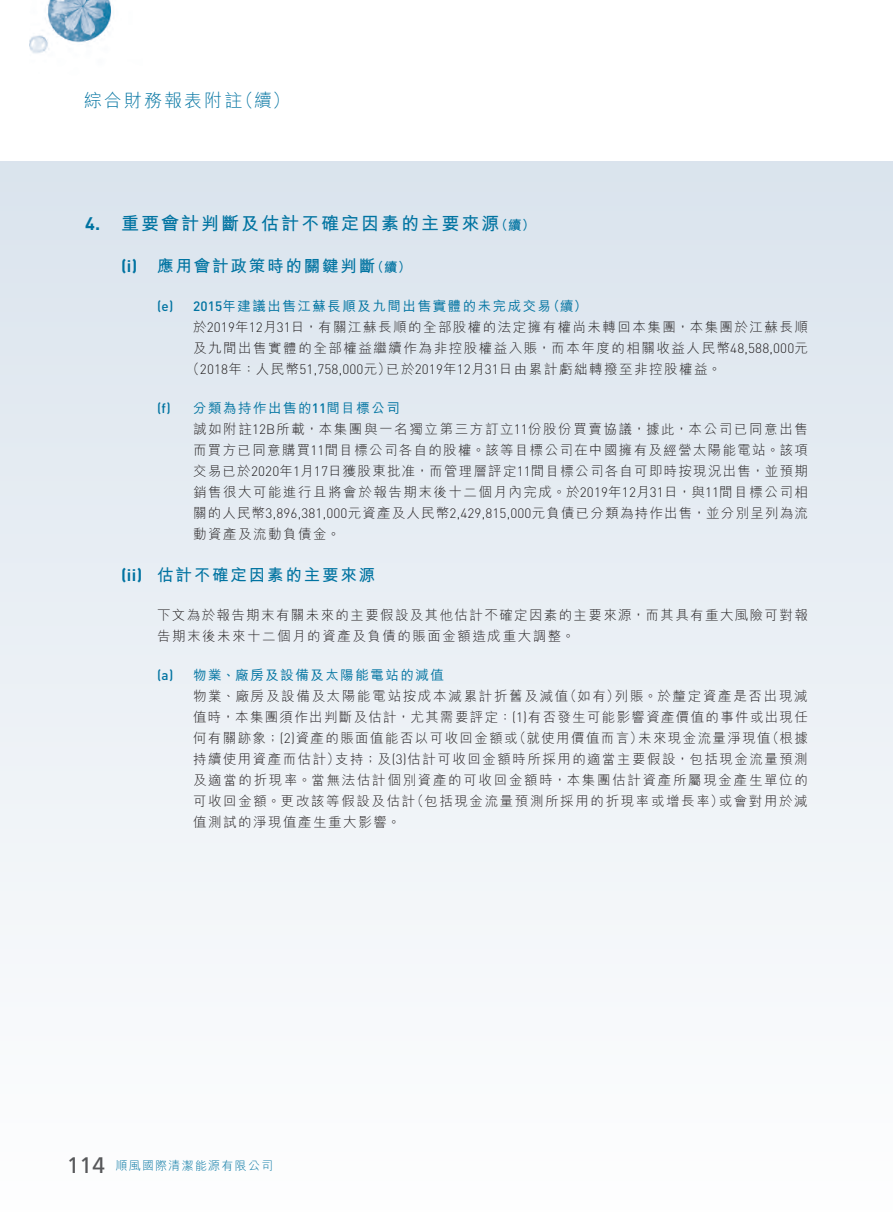
<style>
.page{position:relative;width:893px;height:1212px;background:#fff}
.page>*{position:absolute;margin:0;border:0;box-sizing:border-box;transform-origin:0 0}
._03_H1{font:700 18px "M Hei HK";letter-spacing:.11em;color:#0073a1}
.t1{font:300 18px "M Hei HK";letter-spacing:.115em;color:#0073a1}
._04___H2{font:700 16.5px "M Hei HK";letter-spacing:.11em;color:#0073a1}
._14_______P6{font:300 13.5px/21px "M Hei HK";letter-spacing:.115em;color:#231f20;text-align:justify}
._13_____P4{font:300 13.5px/21px "M Hei HK";letter-spacing:.1em;color:#231f20}
._05_____H3{font:500 13.5px "M Hei HK";letter-spacing:.11em;color:#0073a1}
.t2{font:300 12px "M Hei HK";letter-spacing:.105em;color:#0073a1}
.s1{font-family:"DIN Pro"}
.s2{font-size:13.5px}
.s3{font-family:"Frutiger LT Std";font-weight:400;font-size:22.5px;color:#57585a}
</style>
<div class="page">
<div style="left:0;top:162px;width:893px;height:1050px;background:linear-gradient(to bottom,#dae3ed,#fdfefe)"></div>
<img style="left:29px;top:0;width:114px;height:173px">
<h1 class="t1" style="left:84px;top:91px;width:208px">綜合財務報表附註（續）</h1>
<p class="_03_H1" style="left:85px;top:210px;width:452px"><span class="s1">4.</span> 重要會計判斷及估計不確定因素的主要來源<span class="s2">（續）</span></p>
<p class="_04___H2" style="left:121px;top:254px;width:292px"><span class="s1">(i)</span> 應用會計政策時的關鍵判斷<span class="s2">（續）</span></p>
<p class="_05_____H3" style="left:157px;top:296px;width:432px"><span class="s1">(e) 2015</span>年建議出售江蘇長順及九間出售實體的未完成交易（續）</p>
<p class="_14_______P6" style="left:193px;top:316px;width:616px">於<span class="s1">2019</span>年<span class="s1">12</span>月<span class="s1">31</span>日，有關江蘇長順的全部股權的法定擁有權尚未轉回本集團，本集團於江蘇長順</p>
<p class="_14_______P6" style="left:193px;top:337px;width:616px">及九間出售實體的全部權益繼續作為非控股權益入賬，而本年度的相關收益人民幣<span class="s1">48,588,000</span>元</p>
<p class="_14_______P6" style="left:186px;top:358px;width:537px">（<span class="s1">2018</span>年：人民幣<span class="s1">51,758,000</span>元）已於<span class="s1">2019</span>年<span class="s1">12</span>月<span class="s1">31</span>日由累計虧絀轉撥至非控股權益。</p>
<p class="_05_____H3" style="left:157px;top:398px;width:245px"><span class="s1">(f)</span> 分類為持作出售的<span class="s1">11</span>間目標公司</p>
<p class="_14_______P6" style="left:193px;top:418px;width:616px">誠如附註<span class="s1">12B</span>所載，本集團與一名獨立第三方訂立<span class="s1">11</span>份股份買賣協議，據此，本公司已同意出售而買方已同意購買<span class="s1">11</span>間目標公司各自的股權。該等目標公司在中國擁有及經營太陽能電站。該項交易已於<span class="s1">2020</span>年<span class="s1">1</span>月<span class="s1">17</span>日獲股東批准，而管理層評定<span class="s1">11</span>間目標公司各自可即時按現況出售，並預期銷售很大可能進行且將會於報告期末後十二個月內完成。於<span class="s1">2019</span>年<span class="s1">12</span>月<span class="s1">31</span>日，與<span class="s1">11</span>間目標公司相關的人民幣<span class="s1">3,896,381,000</span>元資產及人民幣<span class="s1">2,429,815,000</span>元負債已分類為持作出售，並分別呈列為流動資產及流動負債金。</p>
<p class="_04___H2" style="left:121px;top:563px;width:256px"><span class="s1">(ii)</span> 估計不確定因素的主要來源</p>
<p class="_13_____P4" style="left:157px;top:604px;width:652px">下文為於報告期末有關未來的主要假設及其他估計不確定因素的主要來源，而其具有重大風險可對報告期末後未來十二個月的資產及負債的賬面金額造成重大調整。</p>
<p class="_05_____H3" style="left:157px;top:665px;width:288px"><span class="s1">(a)</span> 物業、廠房及設備及太陽能電站的減值</p>
<p class="_14_______P6" style="left:193px;top:685px;width:616px">物業、廠房及設備及太陽能電站按成本減累計折舊及減值（如有）列賬。於釐定資產是否出現減值時，本集團須作出判斷及估計，尤其需要評定：<span class="s1">(1)</span>有否發生可能影響資產價值的事件或出現任何有關跡象；<span class="s1">(2)</span>資產的賬面值能否以可收回金額或（就使用價值而言）未來現金流量淨現值（根據持續使用資產而估計）支持；及<span class="s1">(3)</span>估計可收回金額時所採用的適當主要假設，包括現金流量預測及適當的折現率。當無法估計個別資產的可收回金額時，本集團估計資產所屬現金產生單位的可收回金額。更改該等假設及估計（包括現金流量預測所採用的折現率或增長率）或會對用於減值測試的淨現值產生重大影響。</p>
<p class="t2" style="left:67px;top:1159px;width:208px"><span class="s3">114</span> 順風國際清潔能源有限公司</p>
</div>
